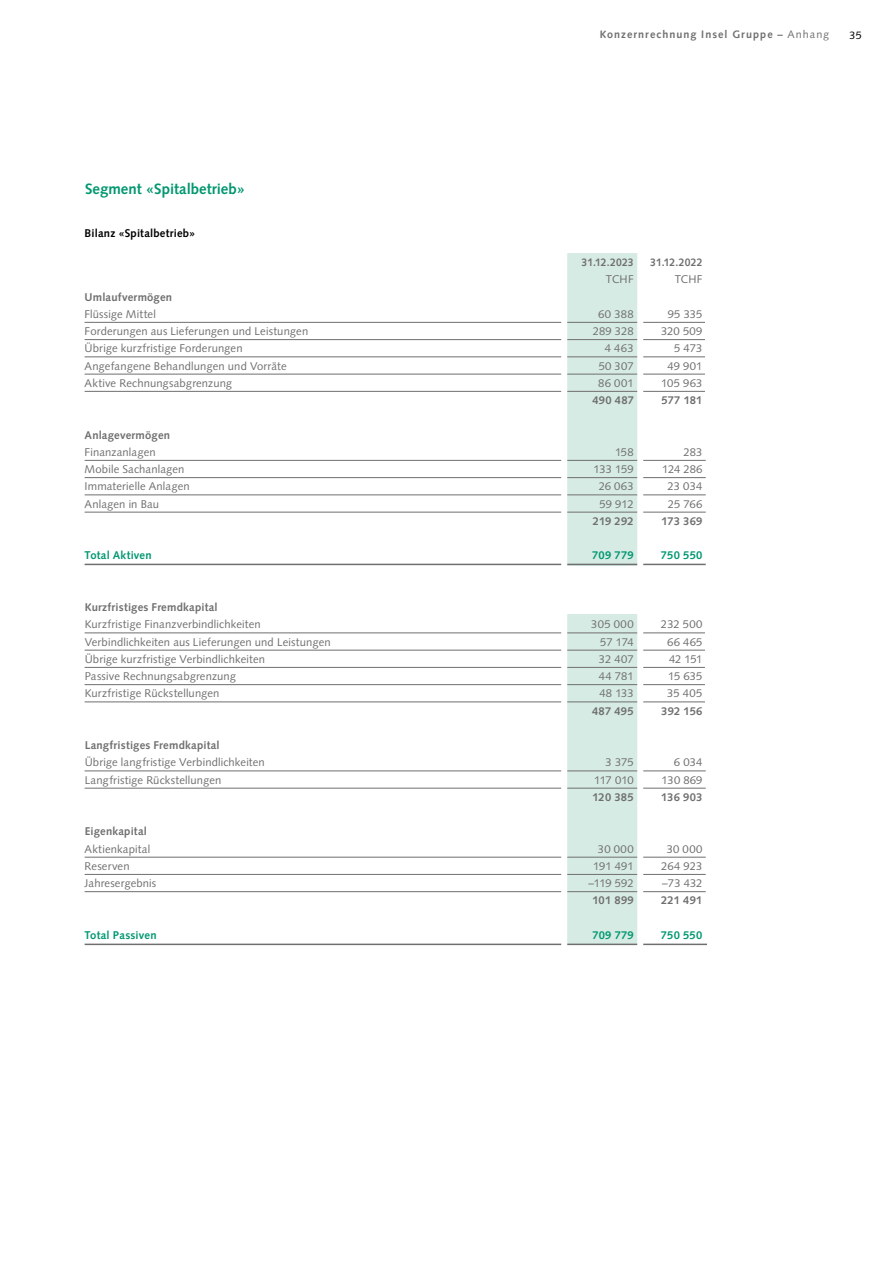
<style>
.page{position:relative;width:893px;height:1263px;background:#fff}
.page>*{position:absolute;margin:0;border:0;box-sizing:border-box;transform-origin:0 0}
.t1{font:700 15px "Syntax LT Std";color:#009770}
.t2{font:11.25px "Syntax LT Std";letter-spacing:.01em;color:#706f6f}
.t3{font:700 11.25px "Syntax LT Std";letter-spacing:.02em;color:#706f6f}
.t4{font:700 11.25px "Syntax LT Std";letter-spacing:.02em;color:#009770}
.t5{font:700 11.25px "Syntax LT Std";letter-spacing:.02em;color:#000}
.t6{font:700 10.95px "Syntax LT Std";letter-spacing:.005em;color:#706f6f;scale:.95 1}
.t7{font:700 10.8px "Syntax LT Std";letter-spacing:.095em;color:#706f6f}
.t8{font:10.8px "Syntax LT Std";color:#000}
.s1{font-weight:400}
</style>
<div class="page">
<div style="left:567px;top:253px;width:70px;height:312px;background:#d6ebe4"></div>
<div style="left:567px;top:614px;width:70px;height:330px;background:#d6ebe4"></div>
<hr style="left:85px;top:322px;width:744px;height:1px;background:#706f6f">
<hr style="left:85px;top:339px;width:744px;height:1px;background:#706f6f">
<hr style="left:85px;top:357px;width:744px;height:1px;background:#706f6f">
<hr style="left:85px;top:374px;width:744px;height:1px;background:#706f6f">
<hr style="left:85px;top:391px;width:744px;height:1px;background:#706f6f">
<hr style="left:85px;top:460px;width:744px;height:1px;background:#706f6f">
<hr style="left:85px;top:477px;width:744px;height:1px;background:#706f6f">
<hr style="left:85px;top:495px;width:744px;height:1px;background:#706f6f">
<hr style="left:85px;top:512px;width:744px;height:1px;background:#706f6f">
<hr style="left:85px;top:633px;width:744px;height:1px;background:#706f6f">
<hr style="left:85px;top:650px;width:744px;height:1px;background:#706f6f">
<hr style="left:85px;top:667px;width:744px;height:1px;background:#706f6f">
<hr style="left:85px;top:684px;width:744px;height:1px;background:#706f6f">
<hr style="left:85px;top:702px;width:744px;height:1px;background:#706f6f">
<hr style="left:85px;top:771px;width:744px;height:1px;background:#706f6f">
<hr style="left:85px;top:788px;width:744px;height:1px;background:#706f6f">
<hr style="left:85px;top:857px;width:744px;height:1px;background:#706f6f">
<hr style="left:85px;top:874px;width:744px;height:1px;background:#706f6f">
<hr style="left:85px;top:891px;width:744px;height:1px;background:#706f6f">
<hr style="left:85px;top:564px;width:744px;height:1px;background:#706f6f">
<hr style="left:85px;top:944px;width:744px;height:1px;background:#706f6f">
<hr style="left:705px;top:253px;width:4px;height:179px;background:#fff">
<div style="left:637px;top:242px;width:6px;height:716px;background:#fff"></div>
<hr style="left:706px;top:249px;width:3px;height:663px;background:#fff">
<hr style="left:705px;top:600px;width:4px;height:119px;background:#fff">
<div style="left:707px;top:247px;width:143px;height:712px;background:#fff"></div>
<div style="left:561px;top:242px;width:6px;height:705px;background:#fff"></div>
<h1 class="t1" style="left:85px;top:180px;width:162px">Segment «Spitalbetrieb»</h1>
<p class="t5" style="left:85px;top:227px;width:112px">Bilanz «Spitalbetrieb»</p>
<p class="t7" style="left:600px;top:28px;width:231px">Konzernrechnung Insel Gruppe – <span class="s1">Anhang</span></p>
<p class="t8" style="left:850px;top:29px;width:14px">35</p>
<p class="t6" style="left:582px;top:256px;width:56px">31.12.2023</p>
<p class="t6" style="left:650px;top:256px;width:56px">31.12.2022</p>
<p class="t2" style="left:606px;top:273px;width:29px">TCHF</p>
<p class="t2" style="left:675px;top:273px;width:29px">TCHF</p>
<p class="t3" style="left:85px;top:290px;width:89px">Umlaufvermögen</p>
<p class="t2" style="left:85px;top:307px;width:73px">Flüssige Mittel</p>
<p class="t2" style="left:598px;top:307px;width:37px">60 388</p>
<p class="t2" style="left:668px;top:307px;width:36px">95 335</p>
<p class="t2" style="left:85px;top:324px;width:225px">Forderungen aus Lieferungen und Leistungen</p>
<p class="t2" style="left:593px;top:324px;width:42px">289 328</p>
<p class="t2" style="left:661px;top:324px;width:43px">320 509</p>
<p class="t2" style="left:85px;top:342px;width:159px">Übrige kurzfristige Forderungen</p>
<p class="t2" style="left:605px;top:342px;width:30px">4 463</p>
<p class="t2" style="left:674px;top:342px;width:30px">5 473</p>
<p class="t2" style="left:85px;top:359px;width:204px">Angefangene Behandlungen und Vorräte</p>
<p class="t2" style="left:599px;top:359px;width:36px">50 307</p>
<p class="t2" style="left:667px;top:359px;width:37px">49 901</p>
<p class="t2" style="left:85px;top:376px;width:149px">Aktive Rechnungsabgrenzung</p>
<p class="t2" style="left:598px;top:376px;width:37px">86 001</p>
<p class="t2" style="left:661px;top:376px;width:43px">105 963</p>
<p class="t3" style="left:592px;top:394px;width:43px">490 487</p>
<p class="t3" style="left:661px;top:394px;width:43px">577 181</p>
<p class="t3" style="left:85px;top:428px;width:87px">Anlagevermögen</p>
<p class="t2" style="left:85px;top:445px;width:73px">Finanzanlagen</p>
<p class="t2" style="left:615px;top:445px;width:20px">158</p>
<p class="t2" style="left:683px;top:445px;width:20px">283</p>
<p class="t2" style="left:85px;top:462px;width:101px">Mobile Sachanlagen</p>
<p class="t2" style="left:594px;top:462px;width:42px">133 159</p>
<p class="t2" style="left:662px;top:462px;width:42px">124 286</p>
<p class="t2" style="left:85px;top:480px;width:107px">Immaterielle Anlagen</p>
<p class="t2" style="left:599px;top:480px;width:37px">26 063</p>
<p class="t2" style="left:667px;top:480px;width:37px">23 034</p>
<p class="t2" style="left:85px;top:497px;width:76px">Anlagen in Bau</p>
<p class="t2" style="left:600px;top:497px;width:36px">59 912</p>
<p class="t2" style="left:668px;top:497px;width:36px">25 766</p>
<p class="t3" style="left:593px;top:514px;width:42px">219 292</p>
<p class="t3" style="left:661px;top:514px;width:43px">173 369</p>
<p class="t4" style="left:85px;top:549px;width:69px">Total Aktiven</p>
<p class="t4" style="left:592px;top:549px;width:43px">709 779</p>
<p class="t4" style="left:661px;top:549px;width:43px">750 550</p>
<p class="t3" style="left:85px;top:601px;width:135px">Kurzfristiges Fremdkapital</p>
<p class="t2" style="left:85px;top:618px;width:178px">Kurzfristige Finanzverbindlichkeiten</p>
<p class="t2" style="left:591px;top:618px;width:44px">305 000</p>
<p class="t2" style="left:661px;top:618px;width:43px">232 500</p>
<p class="t2" style="left:85px;top:635px;width:248px">Verbindlichkeiten aus Lieferungen und Leistungen</p>
<p class="t2" style="left:600px;top:635px;width:35px">57 174</p>
<p class="t2" style="left:667px;top:635px;width:37px">66 465</p>
<p class="t2" style="left:85px;top:652px;width:182px">Übrige kurzfristige Verbindlichkeiten</p>
<p class="t2" style="left:599px;top:652px;width:36px">32 407</p>
<p class="t2" style="left:669px;top:652px;width:35px">42 151</p>
<p class="t2" style="left:85px;top:669px;width:153px">Passive Rechnungsabgrenzung</p>
<p class="t2" style="left:599px;top:669px;width:37px">44 781</p>
<p class="t2" style="left:668px;top:669px;width:36px">15 635</p>
<p class="t2" style="left:85px;top:687px;width:136px">Kurzfristige Rückstellungen</p>
<p class="t2" style="left:599px;top:687px;width:36px">48 133</p>
<p class="t2" style="left:667px;top:687px;width:37px">35 405</p>
<p class="t3" style="left:592px;top:704px;width:43px">487 495</p>
<p class="t3" style="left:661px;top:704px;width:43px">392 156</p>
<p class="t3" style="left:85px;top:739px;width:137px">Langfristiges Fremdkapital</p>
<p class="t2" style="left:85px;top:756px;width:182px">Übrige langfristige Verbindlichkeiten</p>
<p class="t2" style="left:606px;top:756px;width:30px">3 375</p>
<p class="t2" style="left:674px;top:756px;width:30px">6 034</p>
<p class="t2" style="left:85px;top:773px;width:138px">Langfristige Rückstellungen</p>
<p class="t2" style="left:594px;top:773px;width:41px">117 010</p>
<p class="t2" style="left:662px;top:773px;width:42px">130 869</p>
<p class="t3" style="left:592px;top:790px;width:43px">120 385</p>
<p class="t3" style="left:661px;top:790px;width:43px">136 903</p>
<p class="t3" style="left:85px;top:825px;width:64px">Eigenkapital</p>
<p class="t2" style="left:85px;top:842px;width:67px">Aktienkapital</p>
<p class="t2" style="left:598px;top:842px;width:37px">30 000</p>
<p class="t2" style="left:667px;top:842px;width:37px">30 000</p>
<p class="t2" style="left:85px;top:859px;width:47px">Reserven</p>
<p class="t2" style="left:593px;top:859px;width:42px">191 491</p>
<p class="t2" style="left:661px;top:859px;width:43px">264 923</p>
<p class="t2" style="left:85px;top:876px;width:73px">Jahresergebnis</p>
<p class="t2" style="left:588px;top:876px;width:47px">–119 592</p>
<p class="t2" style="left:662px;top:876px;width:42px">–73 432</p>
<p class="t3" style="left:592px;top:894px;width:43px">101 899</p>
<p class="t3" style="left:661px;top:894px;width:43px">221 491</p>
<p class="t4" style="left:85px;top:928px;width:73px">Total Passiven</p>
<p class="t4" style="left:592px;top:928px;width:43px">709 779</p>
<p class="t4" style="left:661px;top:928px;width:43px">750 550</p>
</div>
